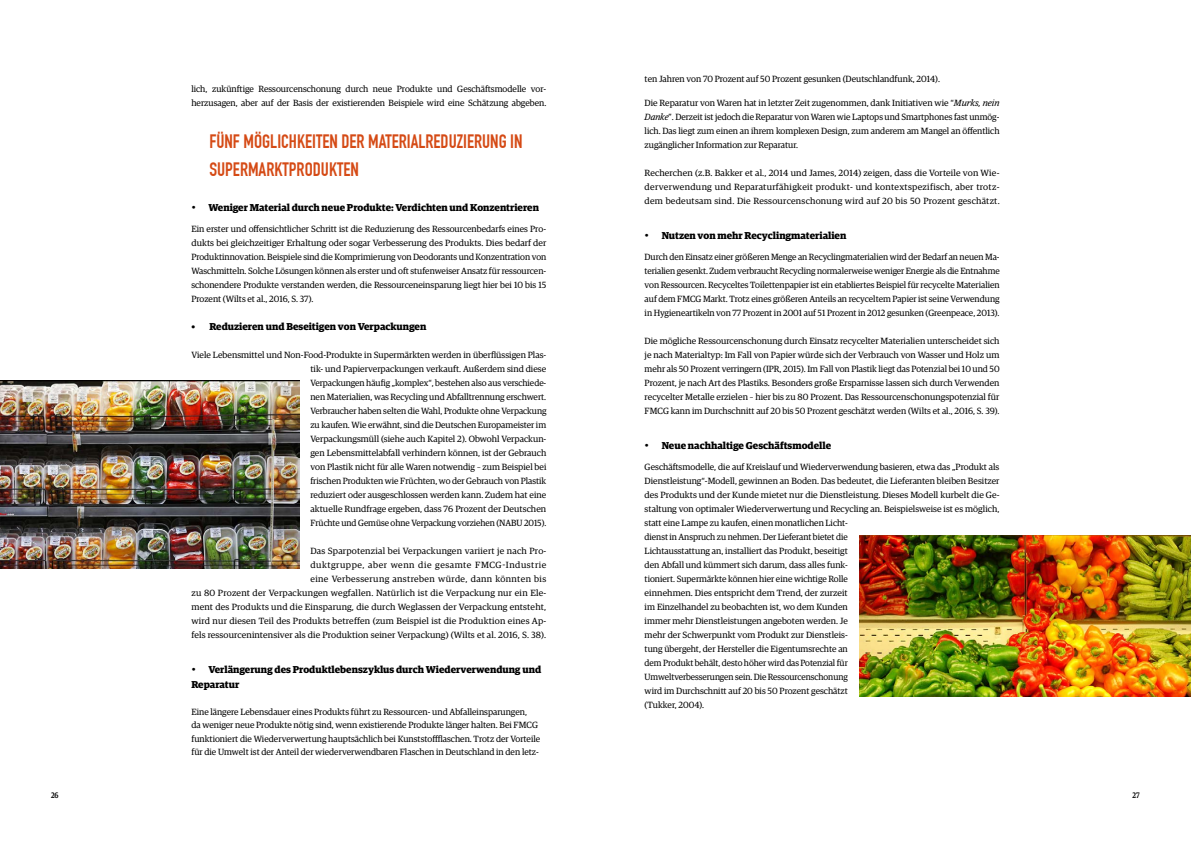
<style>
.page{position:relative;width:1191px;height:842px;background:#fff}
.page>*{position:absolute;margin:0;border:0;box-sizing:border-box;transform-origin:0 0}
.t1{font:700 19px/28px "DIN Condensed";color:#d54a15}
.t2{font:700 10px/15px "Guardian Egyp";color:#000}
.t3{font:9px/14px "Guardian Egyp";color:#000;text-align:justify}
.t4{font:9px/14px "Guardian Egyp";letter-spacing:.02em;color:#000;text-align:right}
.t5{font:500 8px "Guardian Egyp";color:#000;scale:.87 1}
.s1{font-style:italic}
</style>
<div class="page">
<img style="left:859px;top:535px;width:332px;height:161px">
<img style="left:0;top:381px;width:299px;height:187px">
<p class="t3" style="left:191px;top:81px;width:356px">lich, zukünftige Ressourcenschonung durch neue Produkte und Geschäftsmodelle vor&shy;herzusagen, aber auf der Basis der existierenden Beispiele wird eine Schätzung abgeben.</p>
<h1 class="t1" style="left:209px;top:127px;width:315px">FÜNF MÖGLICHKEITEN DER MATERIALREDUZIERUNG IN<br>SUPERMARKTPRODUKTEN</h1>
<p class="t2" style="left:191px;top:199px;width:349px">• Weniger Material durch neue Produkte: Verdichten und Konzentrieren</p>
<p class="t3" style="left:191px;top:221px;width:356px">Ein erster und offensichtlicher Schritt ist die Reduzierung des Ressourcenbedarfs eines Pro&shy;dukts bei gleichzeitiger Erhaltung oder sogar Verbesserung des Produkts. Dies bedarf der Produktinnovation. Beispiele sind die Komprimierung von Deodorants und Konzentration von Waschmitteln. Solche Lösungen können als erster und oft stufenweiser Ansatz für ressourcen&shy;schonendere Produkte verstanden werden, die Ressourceneinsparung liegt hier bei 10 bis 15<br>Prozent (Wilts et al., 2016, S. 37).</p>
<p class="t2" style="left:191px;top:318px;width:236px">• Reduzieren und Beseitigen von Verpackungen</p>
<p class="t3" style="left:310px;top:347px;width:237px;text-indent:-119px">Viele Lebensmittel und Non-Food-Produkte in Supermärkten werden in überflüssigen Plas&shy;tik- und Papierverpackungen verkauft. Außerdem sind diese Verpackungen häufig „komplex“, bestehen also aus verschiede&shy;nen Materialien, was Recycling und Abfalltrennung erschwert.<br>Verbraucher haben selten die Wahl, Produkte ohne Verpackung zu kaufen. Wie erwähnt, sind die Deutschen Europameister im Verpackungsmüll (siehe auch Kapitel 2). Obwohl Verpackun&shy;gen Lebensmittelabfall verhindern können, ist der Gebrauch von Plastik nicht für alle Waren notwendig – zum Beispiel bei frischen Produkten wie Früchten, wo der Gebrauch von Plastik reduziert oder ausgeschlossen werden kann. Zudem hat eine aktuelle Rundfrage ergeben, dass 76 Prozent der Deutschen Früchte und Gemüse ohne Verpackung vorziehen (NABU 2015).</p>
<p class="t4" style="left:191px;top:543px;width:356px">Das Sparpotenzial bei Verpackungen variiert je nach Pro-<br>duktgruppe, aber wenn die gesamte FMCG-Industrie<br>eine Verbesserung anstreben würde, dann könnten bis<br>zu 80 Prozent der Verpackungen wegfallen. Natürlich ist die Verpackung nur ein Ele&shy;ment des Produkts und die Einsparung, die durch Weglassen der Verpackung entsteht, wird nur diesen Teil des Produkts betreffen (zum Beispiel ist die Produktion eines Ap&shy;fels ressourcenintensiver als die Produktion seiner Verpackung) (Wilts et al. 2016, S. 38).</p>
<p class="t2" style="left:191px;top:661px;width:351px">• Verlängerung des Produktlebenszyklus durch Wiederverwendung und<br>Reparatur</p>
<p class="t3" style="left:191px;top:704px;width:350px;line-height:13.5px;text-align:left">Eine längere Lebensdauer eines Produkts führt zu Ressourcen- und Abfalleinsparungen,<br>da weniger neue Produkte nötig sind, wenn existierende Produkte länger halten. Bei FMCG funktioniert die Wiederverwertung hauptsächlich bei Kunststoffflaschen. Trotz der Vorteile für die Umwelt ist der Anteil der wiederverwendbaren Flaschen in Deutschland in den letz-</p>
<p class="t3" style="left:644px;top:72px;width:297px">ten Jahren von 70 Prozent auf 50 Prozent gesunken (Deutschlandfunk, 2014).</p>
<p class="t3" style="left:644px;top:95px;width:356px">Die Reparatur von Waren hat in letzter Zeit zugenommen, dank Initiativen wie “<span class="s1">Murks, nein Danke</span>”. Derzeit ist jedoch die Reparatur von Waren wie Laptops und Smartphones fast unmög&shy;lich. Das liegt zum einen an ihrem komplexen Design, zum anderem am Mangel an öffentlich zugänglicher Information zur Reparatur.</p>
<p class="t3" style="left:644px;top:165px;width:356px">Recherchen (z.B. Bakker et al., 2014 und James, 2014) zeigen, dass die Vorteile von Wie&shy;derverwendung und Reparaturfähigkeit produkt- und kontextspezifisch, aber trotz&shy;dem bedeutsam sind. Die Ressourcenschonung wird auf 20 bis 50 Prozent geschätzt.</p>
<p class="t2" style="left:644px;top:227px;width:203px">• Nutzen von mehr Recyclingmaterialien</p>
<p class="t3" style="left:644px;top:249px;width:356px">Durch den Einsatz einer größeren Menge an Recyclingmaterialien wird der Bedarf an neuen Ma&shy;terialien gesenkt. Zudem verbraucht Recycling normalerweise weniger Energie als die Entnahme von Ressourcen. Recyceltes Toilettenpapier ist ein etabliertes Beispiel für recycelte Materialien auf dem FMCG Markt. Trotz eines größeren Anteils an recyceltem Papier ist seine Verwendung in Hygieneartikeln von 77 Prozent in 2001 auf 51 Prozent in 2012 gesunken (Greenpeace, 2013).</p>
<p class="t3" style="left:644px;top:333px;width:356px">Die mögliche Ressourcenschonung durch Einsatz recycelter Materialien unterscheidet sich je nach Materialtyp: Im Fall von Papier würde sich der Verbrauch von Wasser und Holz um mehr als 50 Prozent verringern (IPR, 2015). Im Fall von Plastik liegt das Potenzial bei 10 und 50<br>Prozent, je nach Art des Plastiks. Besonders große Ersparnisse lassen sich durch Verwenden recycelter Metalle erzielen – hier bis zu 80 Prozent. Das Ressourcenschonungspotenzial für FMCG kann im Durchschnitt auf 20 bis 50 Prozent geschätzt werden (Wilts et al., 2016, S. 39).</p>
<p class="t2" style="left:644px;top:437px;width:188px">• Neue nachhaltige Geschäftsmodelle</p>
<p class="t3" style="left:644px;top:459px;width:356px;text-align:left">Geschäftsmodelle, die auf Kreislauf und Wiederverwendung basieren, etwa das „Produkt als Dienstleistung“-Modell, gewinnen an Boden. Das bedeutet, die Lieferanten bleiben Besitzer des Produkts und der Kunde mietet nur die Dienstleistung. Dieses Modell kurbelt die Ge&shy;staltung von optimaler Wiederverwertung und Recycling an. Beispielsweise ist es möglich, statt eine Lampe zu kaufen, einen monatlichen Licht-<br>dienst in Anspruch zu nehmen. Der Lieferant bietet die<br>Lichtausstattung an, installiert das Produkt, beseitigt<br>den Abfall und kümmert sich darum, dass alles funk-<br>tioniert. Supermärkte können hier eine wichtige Rolle<br>einnehmen. Dies entspricht dem Trend, der zurzeit<br>im Einzelhandel zu beobachten ist, wo dem Kunden<br>immer mehr Dienstleistungen angeboten werden. Je<br>mehr der Schwerpunkt vom Produkt zur Dienstleis-<br>tung übergeht, der Hersteller die Eigentumsrechte an<br>dem Produkt behält, desto höher wird das Potenzial für<br>Umweltverbesserungen sein. Die Ressourcenschonung<br>wird im Durchschnitt auf 20 bis 50 Prozent geschätzt<br>(Tukker, 2004).</p>
<p class="t5" style="left:51px;top:789px;width:10px">26</p>
<p class="t5" style="left:1132px;top:789px;width:10px">27</p>
</div>
